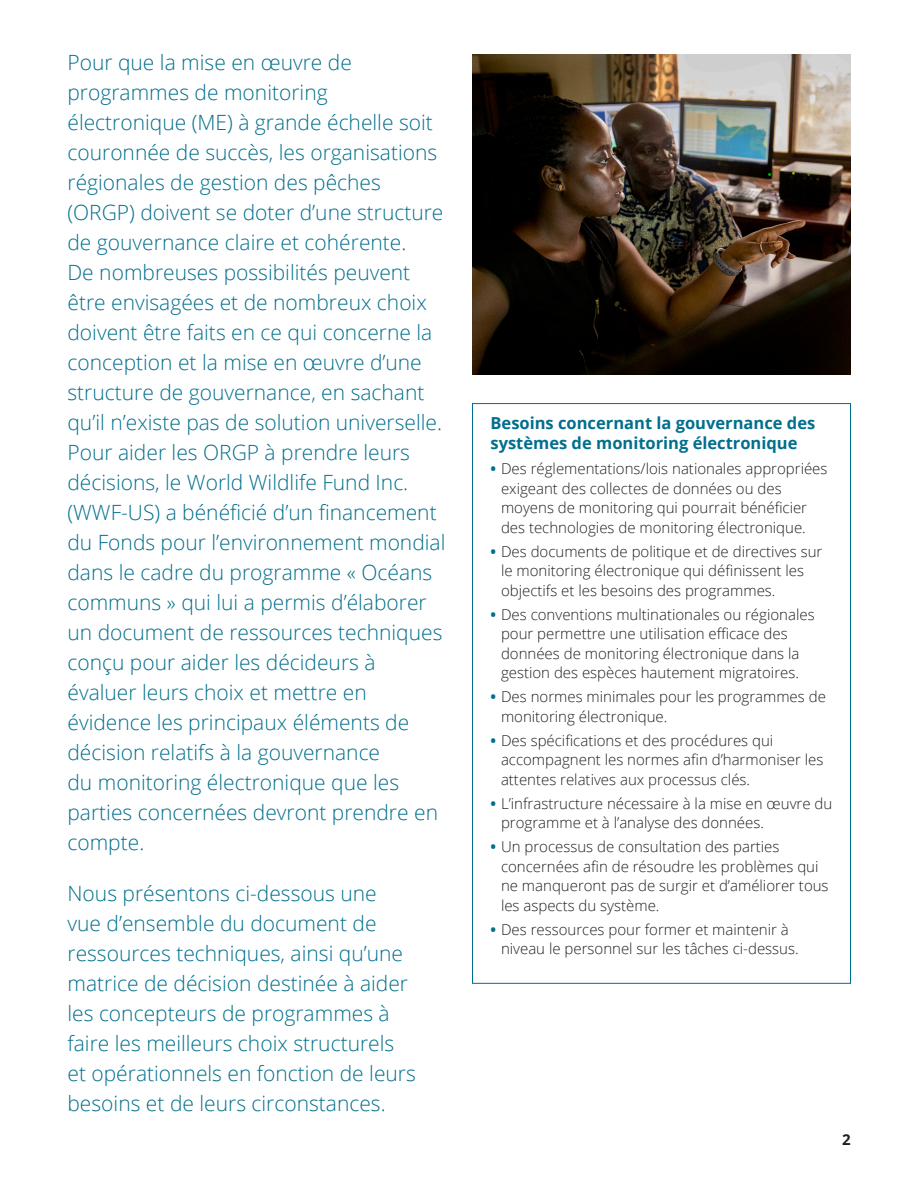
<style>
.page{position:relative;width:918px;height:1188px;background:#fff}
.page>*{position:absolute;margin:0;border:0;box-sizing:border-box;transform-origin:0 0}
.Intro_text{font:300 21px/30px "Open Sans";color:#006f8d}
.Subheads{font:700 16.5px/19.5px "Open Sans";color:#006f8d}
.Bullet_points{font:300 15px/19.5px "Open Sans";color:#231f20}
.t1{font:700 15px "Open Sans";color:#231f20}
.s1{font-weight:700;color:#006f8d}
</style>
<div class="page">
<img style="left:472px;top:54px;width:378px;height:321px">
<p class="Intro_text" style="left:68px;top:47px;width:380px">Pour que la mise en œuvre de programmes de monitoring électronique (ME) à grande échelle soit couronnée de succès, les organisations régionales de gestion des pêches (ORGP) doivent se doter d’une structure de gouvernance claire et cohérente.<br>De nombreuses possibilités peuvent être envisagées et de nombreux choix doivent être faits en ce qui concerne la conception et la mise en œuvre d’une structure de gouvernance, en sachant qu’il n’existe pas de solution universelle.<br>Pour aider les ORGP à prendre leurs décisions, le World Wildlife Fund Inc. (WWF-US) a bénéficié d’un financement du Fonds pour l’environnement mondial dans le cadre du programme « Océans communs » qui lui a permis d’élaborer un document de ressources techniques conçu pour aider les décideurs à évaluer leurs choix et mettre en évidence les principaux éléments de décision relatifs à la gouvernance<br>du monitoring électronique que les parties concernées devront prendre en compte.</p>
<p class="Intro_text" style="left:68px;top:878px;width:350px">Nous présentons ci-dessous une<br>vue d’ensemble du document de ressources techniques, ainsi qu’une matrice de décision destinée à aider les concepteurs de programmes à faire les meilleurs choix structurels et opérationnels en fonction de leurs besoins et de leurs circonstances.</p>
<p class="Subheads" style="left:490px;top:413px;width:326px">Besoins concernant la gouvernance des systèmes de monitoring électronique</p>
<p class="Bullet_points" style="left:501px;top:459px;width:328px;text-indent:-10px"><span class="s1">•</span> Des réglementations/lois nationales appropriées exigeant des collectes de données ou des moyens de monitoring qui pourrait bénéficier des technologies de monitoring électronique.</p>
<p class="Bullet_points" style="left:501px;top:541px;width:323px;text-indent:-10px"><span class="s1">•</span> Des documents de politique et de directives sur le monitoring électronique qui définissent les objectifs et les besoins des programmes.</p>
<p class="Bullet_points" style="left:501px;top:604px;width:315px;text-indent:-10px"><span class="s1">•</span> Des conventions multinationales ou régionales pour permettre une utilisation efficace des données de monitoring électronique dans la gestion des espèces hautement migratoires.</p>
<p class="Bullet_points" style="left:501px;top:687px;width:326px;text-indent:-10px"><span class="s1">•</span> Des normes minimales pour les programmes de monitoring électronique.</p>
<p class="Bullet_points" style="left:501px;top:730px;width:324px;text-indent:-10px"><span class="s1">•</span> Des spécifications et des procédures qui accompagnent les normes afin d’harmoniser les attentes relatives aux processus clés.</p>
<p class="Bullet_points" style="left:501px;top:793px;width:333px;text-indent:-10px"><span class="s1">•</span> L’infrastructure nécessaire à la mise en œuvre du programme et à l’analyse des données.</p>
<p class="Bullet_points" style="left:501px;top:837px;width:329px;text-indent:-10px"><span class="s1">•</span> Un processus de consultation des parties concernées afin de résoudre les problèmes qui ne manqueront pas de surgir et d’améliorer tous les aspects du système.</p>
<p class="Bullet_points" style="left:501px;top:919px;width:299px;text-indent:-10px"><span class="s1">•</span> Des ressources pour former et maintenir à niveau le personnel sur les tâches ci-dessus.</p>
<p class="t1" style="left:842px;top:1129px;width:10px">2</p>
</div>
